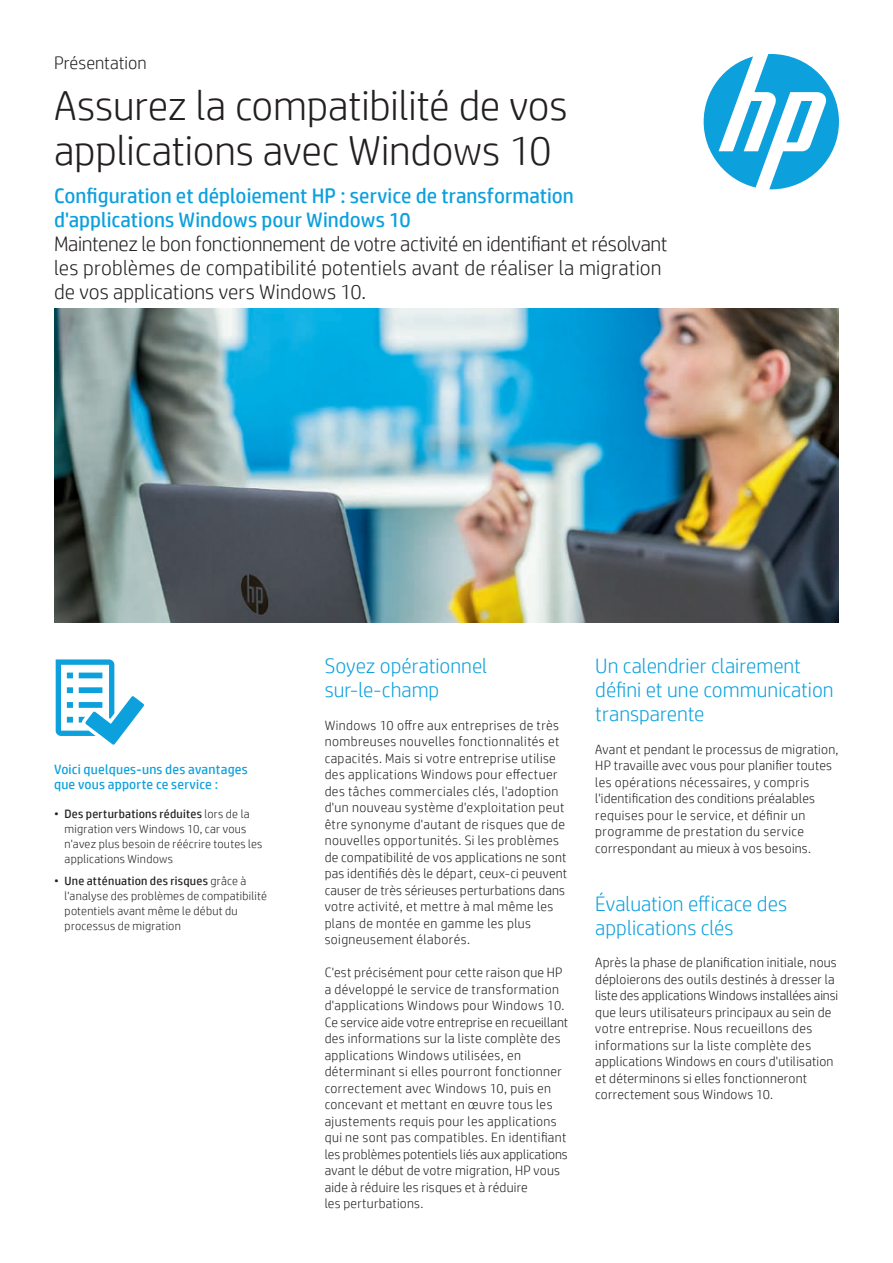
<style>
.page{position:relative;width:893px;height:1263px;background:#fff}
.page>*{position:absolute;margin:0;border:0;box-sizing:border-box;transform-origin:0 0}
.t1{font:300 42px/45px "HP Simplified";letter-spacing:-.005em;color:#231f20}
.t2{font:300 21px/24px "HP Simplified";color:#231f20}
.t3{font:300 21px/24px "HP Simplified";color:#0ca0dd}
.t4{font:21px/24px "HP Simplified";color:#0ca0dd}
.t5{font:300 18px "HP Simplified";color:#231f20}
.t6{font:300 13.5px/16.5px "HP Simplified";letter-spacing:.02em;color:#231f20}
.t7{font:13.5px/15px "HP Simplified";letter-spacing:.015em;color:#0ca0dd}
.t8{font:300 12px/15px "HP Simplified";letter-spacing:.02em;color:#231f20}
.s1{font-weight:400}
</style>
<div class="page">
<img style="left:54px;top:309px;width:785px;height:313px">
<svg style="left:704px;top:54px;width:135px;height:135px"></svg>
<svg style="left:56px;top:659px;width:88px;height:86px"></svg>
<h3 class="t5" style="left:54px;top:51px;width:94px">Présentation</h3>
<h1 class="t1" style="left:54px;top:82px;width:515px">Assurez la compatibilité de vos applications avec Windows 10</h1>
<h2 class="t4" style="left:54px;top:183px;width:521px">Configuration et déploiement HP : service de transformation d'applications Windows pour Windows 10</h2>
<h2 class="t2" style="left:54px;top:231px;width:615px">Maintenez le bon fonctionnement de votre activité en identifiant et résolvant les problèmes de compatibilité potentiels avant de réaliser la migration de vos applications vers Windows 10.</h2>
<p class="t7" style="left:54px;top:762px;width:195px">Voici quelques-uns des avantages que vous apporte ce service :</p>
<p class="t8" style="left:65px;top:806px;width:199px;text-indent:-11px">• <span class="s1">Des perturbations réduites</span> lors de la migration vers Windows 10, car vous n'avez plus besoin de réécrire toutes les applications Windows</p>
<p class="t8" style="left:65px;top:872px;width:204px;text-indent:-11px">• <span class="s1">Une atténuation des risques</span> grâce à l'analyse des problèmes de compatibilité potentiels avant même le début du processus de migration</p>
<h2 class="t3" style="left:325px;top:653px;width:164px">Soyez opérationnel sur-le-champ</h2>
<p class="t6" style="left:325px;top:716px;width:244px">Windows 10 offre aux entreprises de très nombreuses nouvelles fonctionnalités et capacités. Mais si votre entreprise utilise des applications Windows pour effectuer des tâches commerciales clés, l'adoption d'un nouveau système d'exploitation peut être synonyme d'autant de risques que de nouvelles opportunités. Si les problèmes de compatibilité de vos applications ne sont pas identifiés dès le départ, ceux-ci peuvent causer de très sérieuses perturbations dans votre activité, et mettre à mal même les plans de montée en gamme les plus soigneusement élaborés.</p>
<p class="t6" style="left:325px;top:964px;width:245px">C'est précisément pour cette raison que HP a développé le service de transformation d'applications Windows pour Windows 10.<br>Ce service aide votre entreprise en recueillant des informations sur la liste complète des applications Windows utilisées, en déterminant si elles pourront fonctionner correctement avec Windows 10, puis en concevant et mettant en œuvre tous les ajustements requis pour les applications qui ne sont pas compatibles. En identifiant les problèmes potentiels liés aux applications avant le début de votre migration, HP vous aide à réduire les risques et à réduire<br>les perturbations.</p>
<h2 class="t3" style="left:595px;top:653px;width:240px">Un calendrier clairement défini et une communication transparente</h2>
<p class="t6" style="left:595px;top:740px;width:245px">Avant et pendant le processus de migration, HP travaille avec vous pour planifier toutes les opérations nécessaires, y compris l'identification des conditions préalables requises pour le service, et définir un programme de prestation du service correspondant au mieux à vos besoins.</p>
<h2 class="t3" style="left:595px;top:891px;width:193px">Évaluation efficace des applications clés</h2>
<p class="t6" style="left:595px;top:954px;width:244px">Après la phase de planification initiale, nous déploierons des outils destinés à dresser la liste des applications Windows installées ainsi que leurs utilisateurs principaux au sein de votre entreprise. Nous recueillons des informations sur la liste complète des applications Windows en cours d'utilisation et déterminons si elles fonctionneront correctement sous Windows 10.</p>
</div>
